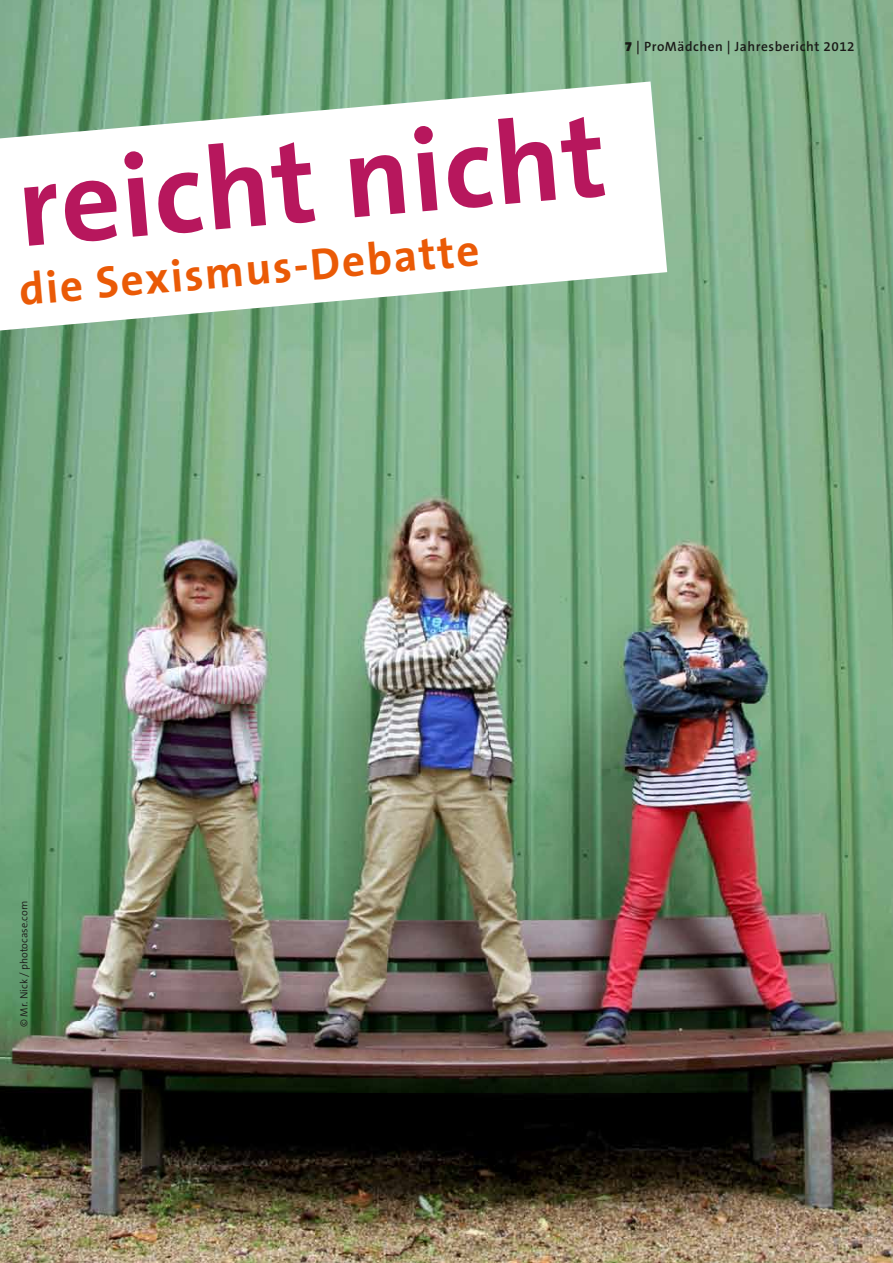
<style>
.page{position:relative;width:893px;height:1263px;background:#fff}
.page>*{position:absolute;margin:0;border:0;box-sizing:border-box;transform-origin:0 0}
.t1{font:700 117px "The Sans CE B7";color:#b7175d}
.t2{font:700 45px "The Sans CE B7";color:#ea5a06}
.t3{font:600 13.5px "The Sans CE B6";letter-spacing:.04em;color:#1a1a18}
.t4{font:300 10.5px "The Sans CE B4";color:#1a1a18}
.s1{font-family:"The Sans CE B9";font-weight:900}
</style>
<div class="page">
<img style="left:0;top:0;width:893px;height:1263px">
<svg style="left:0;top:81px;width:667px;height:249px"></svg>
<p class="t3" style="left:625px;top:39px;width:231px"><span class="s1">7</span> | ProMädchen | Jahresbericht 2012</p>
<h1 class="t1" style="left:12px;top:141px;width:591px;rotate:-5deg">reicht nicht</h1>
<h2 class="t2" style="left:17px;top:265px;width:463px;rotate:-5deg">die Sexismus-Debatte</h2>
<p class="t4" style="left:18px;top:1027px;width:127px;rotate:-90deg">© Mr. Nick / photocase.com</p>
</div>
